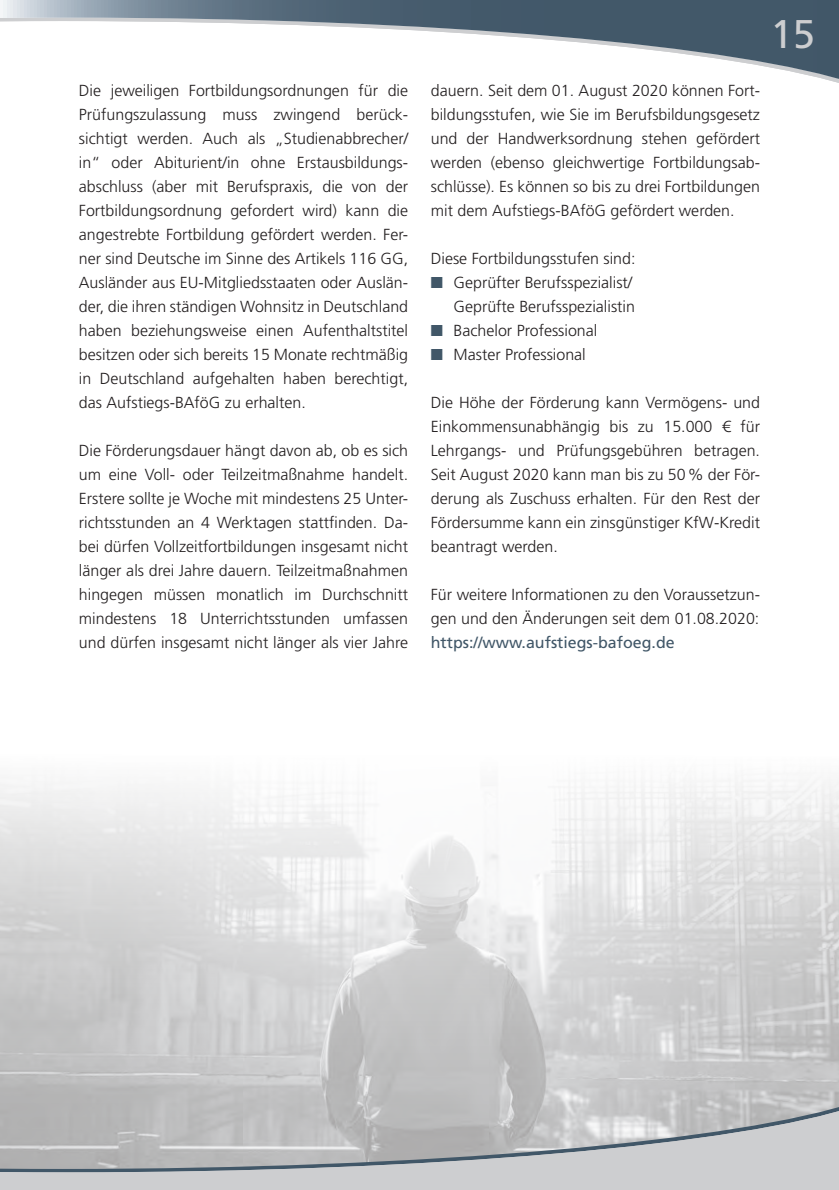
<style>
.page{position:relative;width:839px;height:1190px;background:#fff}
.page>*{position:absolute;margin:0;border:0;box-sizing:border-box;transform-origin:0 0}
.t1{font:40px "Frutiger LT Std";color:#cdced0}
.t2{font:300 16px/24px "Frutiger LT Std";color:#231f20;text-align:justify}
.t3{font:16px "Frutiger LT Std";color:#415768}
.s1{color:#415768}
</style>
<div class="page">
<img style="left:0;top:779px;width:838px;height:322px">
<svg style="left:0;top:1101px;width:838px;height:4px;background:#bebebf"></svg>
<svg style="left:0;top:1105px;width:838px;height:85px;background:#bdbfc1"></svg>
<svg style="left:0;top:0;width:838px;height:83px"></svg>
<p class="t2" style="left:79px;top:78px;width:330px">Die jeweiligen Fortbildungsordnungen für die Prüfungszulassung muss zwingend berück&shy;sichtigt werden. Auch als „Studienabbrecher/ in“ oder Abiturient/in ohne Erstausbildungs&shy;abschluss (aber mit Berufspraxis, die von der Fortbildungsordnung gefordert wird) kann die angestrebte Fortbildung gefördert werden. Fer&shy;ner sind Deutsche im Sinne des Artikels 116 GG, Ausländer aus EU-Mitgliedsstaaten oder Auslän&shy;der, die ihren ständigen Wohnsitz in Deutschland haben beziehungsweise einen Aufenthaltstitel besitzen oder sich bereits 15 Monate rechtmäßig in Deutschland aufgehalten haben berechtigt, das Aufstiegs-BAföG zu erhalten.</p>
<p class="t2" style="left:79px;top:438px;width:330px">Die Förderungsdauer hängt davon ab, ob es sich um eine Voll- oder Teilzeitmaßnahme handelt.<br>Erstere sollte je Woche mit mindestens 25 Unter&shy;richtsstunden an 4 Werktagen stattfinden. Da&shy;bei dürfen Vollzeitfortbildungen insgesamt nicht länger als drei Jahre dauern. Teilzeitmaßnahmen hingegen müssen monatlich im Durchschnitt mindestens 18 Unterrichtsstunden umfassen und dürfen insgesamt nicht länger als vier Jahre</p>
<p class="t2" style="left:430px;top:78px;width:330px">dauern. Seit dem 01. August 2020 können Fort&shy;bildungsstufen, wie Sie im Berufsbildungsgesetz und der Handwerksordnung stehen gefördert werden (ebenso gleichwertige Fortbildungsab&shy;schlüsse). Es können so bis zu drei Fortbildungen mit dem Aufstiegs-BAföG gefördert werden.</p>
<p class="t2" style="left:430px;top:246px;width:206px">Diese Fortbildungsstufen sind:</p>
<p class="t2" style="left:430px;top:270px;width:205px;text-align:right"><span class="s1">■</span> Geprüfter Berufsspezialist/<br>Geprüfte Berufsspezialistin</p>
<p class="t2" style="left:430px;top:318px;width:168px"><span class="s1">■</span> Bachelor Professional</p>
<p class="t2" style="left:430px;top:342px;width:156px"><span class="s1">■</span> Master Professional</p>
<p class="t2" style="left:430px;top:390px;width:330px">Die Höhe der Förderung kann Vermögens- und Einkommensunabhängig bis zu 15.000 € für Lehrgangs- und Prüfungsgebühren betragen.<br>Seit August 2020 kann man bis zu 50% der För&shy;derung als Zuschuss erhalten. Für den Rest der Fördersumme kann ein zinsgünstiger KfW-Kredit beantragt werden.</p>
<p class="t2" style="left:430px;top:582px;width:330px">Für weitere Informationen zu den Voraussetzun&shy;gen und den Änderungen seit dem 01.08.2020:</p>
<p class="t3" style="left:430px;top:633px;width:245px">https://www.aufstiegs-bafoeg.de</p>
<h1 class="t1" style="left:770px;top:11px;width:46px">15</h1>
</div>
